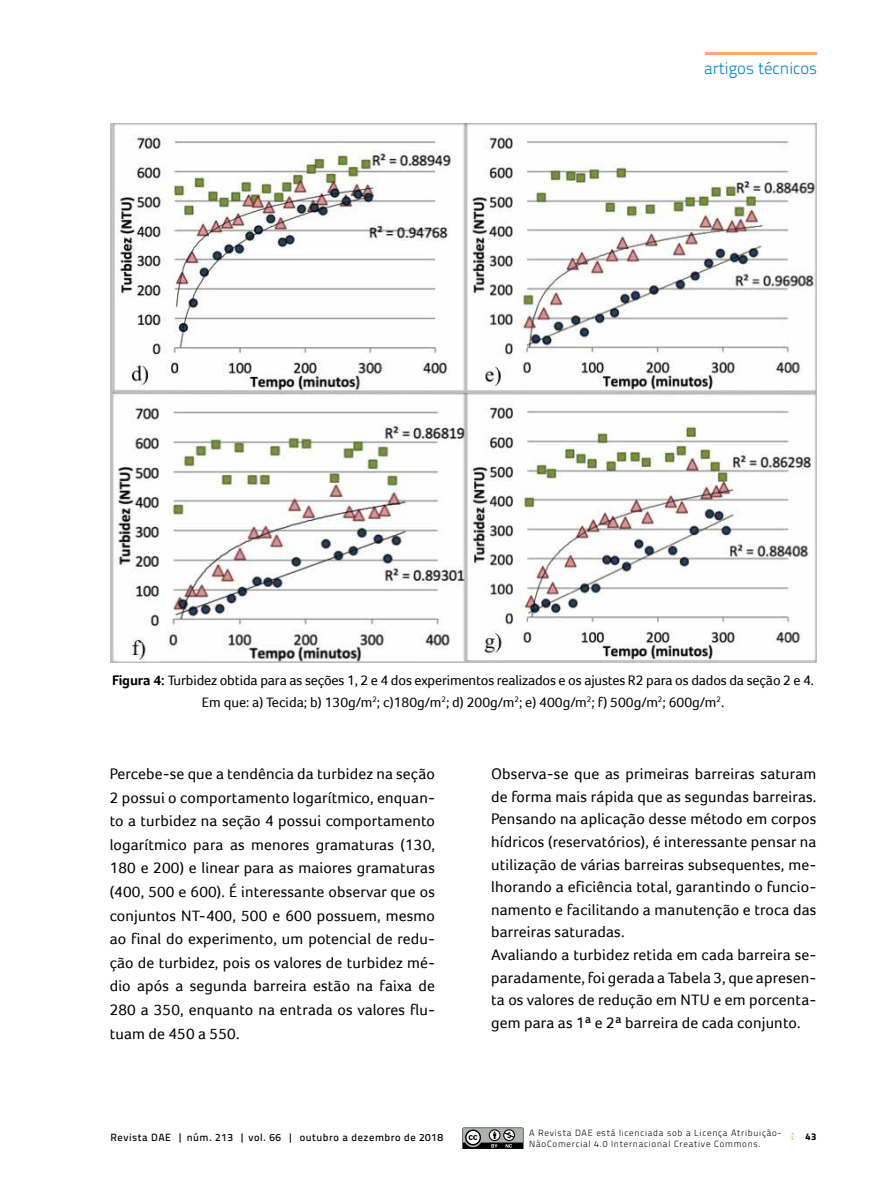
<style>
.page{position:relative;width:893px;height:1191px;background:#fff}
.page>*{position:absolute;margin:0;border:0;box-sizing:border-box;transform-origin:0 0}
.t1{font:300 16.65px "Titillium Text 22 L";color:#0083c6}
.t2{font:15.75px/23.5px "Foco";letter-spacing:.01em;color:#000;text-align:justify}
.t3{font:14.25px/21.8px "Foco";letter-spacing:-.01em;color:#000;text-align:center}
.t4{font:500 10.5px "Titillium Text 22 L";letter-spacing:.05em;color:#000}
.t5{font:800 9.75px "Titillium Text 22 L";color:#000}
.t6{font:300 9px/10.5px "Titillium Text 22 L";letter-spacing:.08em;color:#000}
.s1{font-weight:700}
</style>
<div class="page">
<img style="left:110px;top:123px;width:706px;height:540px">
<svg style="left:791px;top:1133px;width:2px;height:6px"></svg>
<hr style="left:705px;top:52px;width:111px;height:3px;background:#f9a773">
<svg style="left:462px;top:1127px;width:61px;height:22px"></svg>
<p class="t1" style="left:704px;top:56px;width:115px">artigos técnicos</p>
<p class="t3" style="left:112px;top:669px;width:704px"><span class="s1">Figura 4:</span> Turbidez obtida para as seções 1, 2 e 4 dos experimentos realizados e os ajustes R2 para os dados da seção 2 e 4.<br>Em que: a) Tecida; b) 130g/m<sup>2</sup>; c)180g/m<sup>2</sup>; d) 200g/m<sup>2</sup>; e) 400g/m<sup>2</sup>; f) 500g/m<sup>2</sup>; 600g/m<sup>2</sup>.</p>
<p class="t2" style="left:110px;top:761px;width:327px">Percebe-se que a tendência da turbidez na seção 2 possui o comportamento logarítmico, enquan&shy;to a turbidez na seção 4 possui comportamento logarítmico para as menores gramaturas (130, 180 e 200) e linear para as maiores gramaturas (400, 500 e 600). É interessante observar que os conjuntos NT-400, 500 e 600 possuem, mesmo ao final do experimento, um potencial de redu&shy;ção de turbidez, pois os valores de turbidez mé&shy;dio após a segunda barreira estão na faixa de 280 a 350, enquanto na entrada os valores flu&shy;tuam de 450 a 550.</p>
<p class="t2" style="left:491px;top:762px;width:327px;line-height:22.6px;text-align:left">Observa-se que as primeiras barreiras saturam de forma mais rápida que as segundas barreiras.<br>Pensando na aplicação desse método em corpos hídricos (reservatórios), é interessante pensar na utilização de várias barreiras subsequentes, me&shy;lhorando a eficiência total, garantindo o funcio&shy;namento e facilitando a manutenção e troca das barreiras saturadas.<br>Avaliando a turbidez retida em cada barreira se&shy;paradamente, foi gerada a Tabela 3, que apresen&shy;ta os valores de redução em NTU e em porcenta&shy;gem para as 1ª e 2ª barreira de cada conjunto.</p>
<p class="t4" style="left:111px;top:1129px;width:334px">Revista DAE | núm. 213 | vol. 66 | outubro a dezembro de 2018</p>
<p class="t6" style="left:529px;top:1127px;width:254px">A Revista DAE está licenciada sob a Licença Atribuição-<br>NãoComercial 4.0 Internacional Creative Commons.</p>
<p class="t5" style="left:805px;top:1129px;width:13px">43</p>
</div>
